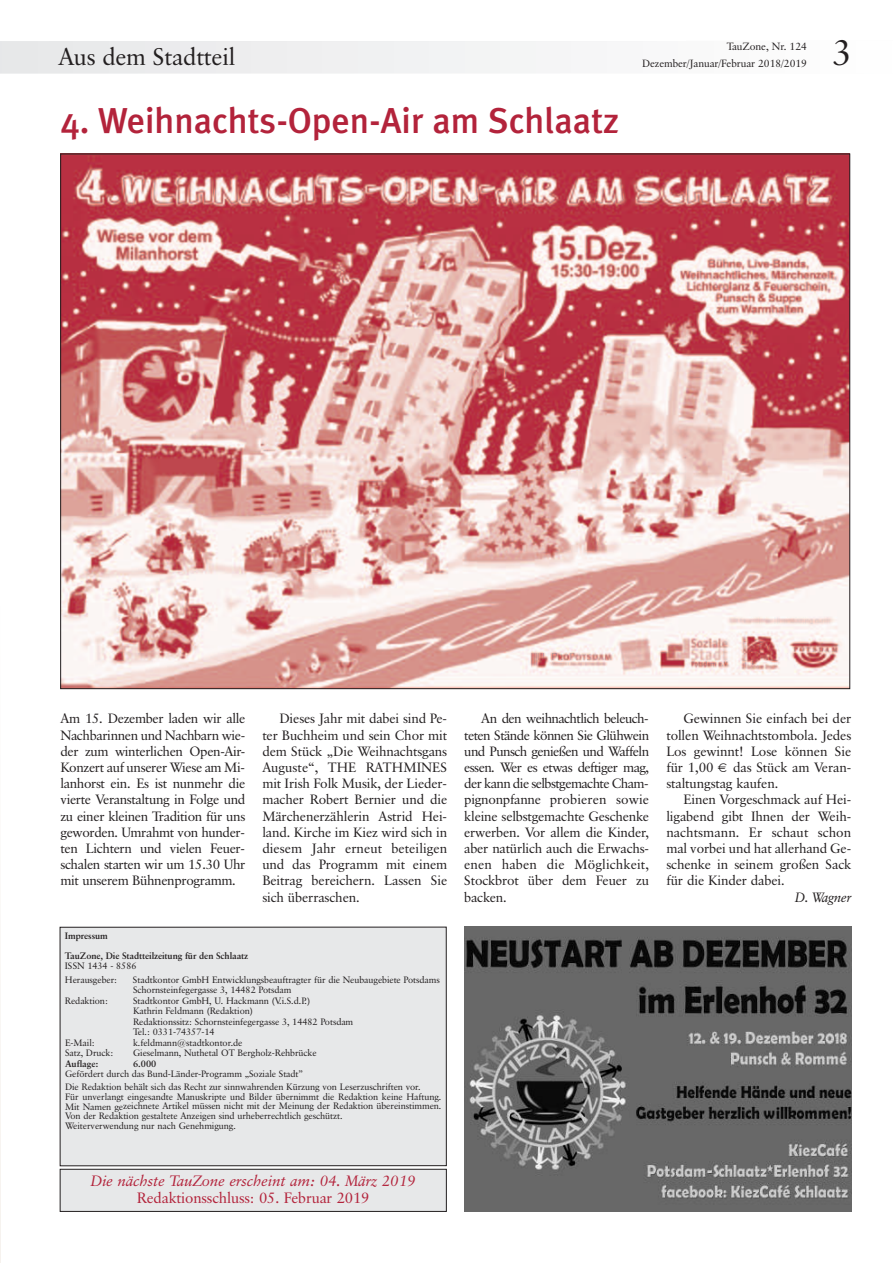
<style>
.page{position:relative;width:893px;height:1263px;background:#fff}
.page>*{position:absolute;margin:0;border:0;box-sizing:border-box;transform-origin:0 0}
.t1{font:500 36px "Meta Plus";color:#b3233b}
.t2{font:36px "Classical Garamond BT";color:#231f20}
.t3{font:24px "Classical Garamond BT";letter-spacing:-.01em;color:#231f20}
.t4{font:italic 15px "Classical Garamond BT";color:#b3233b}
.t5{font:15px "Classical Garamond BT";letter-spacing:-.01em;color:#b3233b}
.t6{font:13.5px/16.2px "Classical Garamond BT";letter-spacing:-.01em;color:#231f20;text-align:justify}
.t7{font:italic 13.5px "Classical Garamond BT";letter-spacing:-.015em;color:#231f20}
.t8{font:10.5px/17.2px "Classical Garamond BT";letter-spacing:-.01em;color:#231f20;text-align:right}
.t9{font:9.3px/10.5px "Classical Garamond BT";letter-spacing:-.01em;color:#231f20}
.t10{font:700 9.3px/19.5px "Classical Garamond BT";letter-spacing:-.01em;color:#231f20}
</style>
<div class="page">
<img style="left:62px;top:156px;width:786px;height:531px">
<svg style="left:0;top:73px;width:1px;height:1190px"></svg>
<div style="left:0;top:41px;width:893px;height:32px;background:#f2f3f4"></div>
<div style="left:60px;top:927px;width:386px;height:239px;background:#e7e8e9"></div>
<div style="left:60px;top:927px;width:387px;height:239px;border:1px solid #231f20"></div>
<div style="left:60px;top:1169px;width:386px;height:42px;background:#e7e8e9"></div>
<div style="left:60px;top:1169px;width:387px;height:43px;border:1px solid #231f20"></div>
<img style="left:464px;top:927px;width:387px;height:285px">
<h2 class="t3" style="left:59px;top:47px;width:178px">Aus dem Stadtteil</h2>
<h1 class="t2" style="left:832px;top:38px;width:22px">3</h1>
<p class="t8" style="left:642px;top:39px;width:166px">TauZone, Nr. 124<br>Dezember/Januar/Februar 2018/2019</p>
<h1 class="t1" style="left:60px;top:99px;width:560px">4. Weihnachts-Open-Air am Schlaatz</h1>
<p class="t6" style="left:60px;top:712px;width:186px">Am 15. Dezember laden wir alle Nachbarinnen und Nachbarn wie&shy;der zum winterlichen Open-Air-Konzert auf unserer Wiese am Mi&shy;lanhorst ein. Es ist nunmehr die vierte Veranstaltung in Folge und zu einer kleinen Tradition für uns geworden. Umrahmt von hunder&shy;ten Lichtern und vielen Feuer&shy;schalen starten wir um 15.30 Uhr mit unserem Bühnenprogramm.</p>
<p class="t6" style="left:262px;top:712px;width:186px;text-indent:17px">Dieses Jahr mit dabei sind Pe&shy;ter Buchheim und sein Chor mit dem Stück „Die Weihnachtsgans Auguste“, THE RATHMINES mit Irish Folk Musik, der Lieder&shy;macher Robert Bernier und die Märchenerzählerin Astrid Hei&shy;land. Kirche im Kiez wird sich in diesem Jahr erneut beteiligen und das Programm mit einem Beitrag bereichern. Lassen Sie sich überraschen.</p>
<p class="t10" style="left:65px;top:927px;width:185px">Impressum<br>TauZone, Die Stadtteilzeitung für den Schlaatz</p>
<p class="t9" style="left:65px;top:960px;width:73px;line-height:13.5px">ISSN 1434 - 8586<br>Herausgeber:</p>
<p class="t9" style="left:133px;top:975px;width:308px">Stadtkontor GmbH Entwicklungsbeauftragter für die Neubaugebiete Potsdams<br>Schornsteinfegergasse 3, 14482 Potsdam</p>
<p class="t9" style="left:65px;top:996px;width:45px">Redaktion:</p>
<p class="t9" style="left:133px;top:996px;width:222px">Stadtkontor GmbH, U. Hackmann (V.i.S.d.P.)<br>Kathrin Feldmann (Redaktion)<br>Redaktionssitz: Schornsteinfegergasse 3, 14482 Potsdam Tel.: 0331-74357-14</p>
<p class="t9" style="left:65px;top:1038px;width:31px">E-Mail:</p>
<p class="t9" style="left:133px;top:1038px;width:111px">k.feldmann@stadtkontor.de</p>
<p class="t9" style="left:65px;top:1048px;width:50px">Satz, Druck:</p>
<p class="t9" style="left:133px;top:1048px;width:185px">Gieselmann, Nuthetal OT Bergholz-Rehbrücke</p>
<p class="t10" style="left:65px;top:1054px;width:35px">Auflage:</p>
<p class="t10" style="left:133px;top:1054px;width:25px">6.000</p>
<p class="t9" style="left:65px;top:1068px;width:357px;line-height:12.8px">Gefördert durch das Bund-Länder-Programm „Soziale Stadt”<br>Die Redaktion behält sich das Recht zur sinnwahrenden Kürzung von Leserzuschriften vor.</p>
<p class="t9" style="left:65px;top:1092px;width:378px;line-height:9.8px">Für unverlangt eingesandte Manuskripte und Bilder übernimmt die Redaktion keine Haftung.<br>Mit Namen gezeichnete Artikel müssen nicht mit der Meinung der Redaktion übereinstimmen.<br>Von der Redaktion gestaltete Anzeigen sind urheberrechtlich geschützt.<br>Weiterverwendung nur nach Genehmigung.</p>
<p class="t4" style="left:91px;top:1175px;width:326px">Die nächste TauZone erscheint am: 04. März 2019</p>
<p class="t5" style="left:137px;top:1191px;width:234px">Redaktionsschluss: 05. Februar 2019</p>
<p class="t6" style="left:464px;top:712px;width:186px;text-indent:17px">An den weihnachtlich beleuch&shy;teten Stände können Sie Glühwein und Punsch genießen und Waffeln essen. Wer es etwas deftiger mag, der kann die selbstgemachte Cham&shy;pignonpfanne probieren sowie kleine selbstgemachte Geschenke erwerben. Vor allem die Kinder, aber natürlich auch die Erwachs&shy;enen haben die Möglichkeit, Stockbrot über dem Feuer zu backen.</p>
<p class="t6" style="left:666px;top:712px;width:186px;text-indent:17px">Gewinnen Sie einfach bei der tollen Weihnachtstombola. Jedes Los gewinnt! Lose können Sie für 1,00</p>
<p class="t6" style="left:666px;top:760px;width:186px;text-indent:67px">das Stück am Veran&shy;staltungstag kaufen.</p>
<p class="t6" style="left:666px;top:793px;width:186px;text-indent:17px">Einen Vorgeschmack auf Hei&shy;ligabend gibt Ihnen der Weih&shy;nachtsmann. Er schaut schon mal vorbei und hat allerhand Ge&shy;schenke in seinem großen Sack für die Kinder dabei.</p>
<p class="t7" style="left:795px;top:892px;width:58px">D. Wagner</p>
</div>
